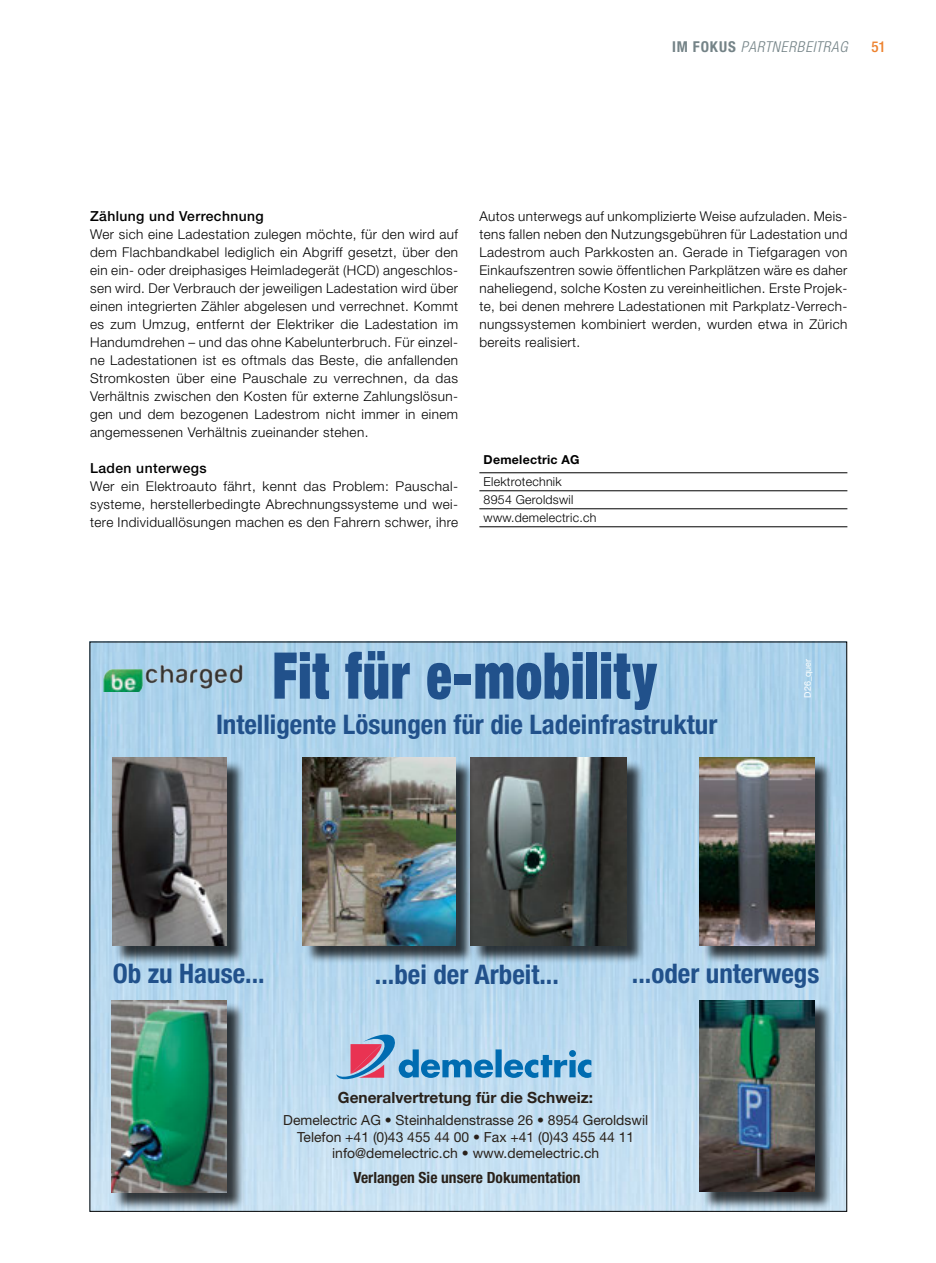
<style>
.page{position:relative;width:936px;height:1263px;background:#fff}
.page>*{position:absolute;margin:0;border:0;box-sizing:border-box;transform-origin:0 0}
.t1{font:900 condensed 64.5px "Helvetica Neue LT Pro";letter-spacing:.02em;color:#21518b;scale:.8 1}
.t2{font:700 condensed 27px "Helvetica Neue LT Pro";color:#21518b}
.t3{font:700 15.45px "Helvetica Neue LT Pro";color:#29211a}
.t4{font:700 condensed 15.45px "Helvetica Neue LT Pro";color:#29211a}
.t5{font:italic 300 condensed 15px "Helvetica Neue LT Std";letter-spacing:.045em;color:#748387}
.t6{font:500 condensed 15px "Helvetica Neue LT Std";color:#ed822f}
.t7{font:13.95px/16.6px "Helvetica Neue LT Pro";color:#29211a;text-align:center}
.t8{font:500 13.8px "Helvetica Neue LT Std";letter-spacing:.03em;color:#000}
.t9{font:300 13.5px/18px "Helvetica Neue LT Std";letter-spacing:.03em;color:#000;text-align:justify}
.t10{font:300 12.3px/18px "Helvetica Neue LT Std";letter-spacing:.02em;color:#000}
.t11{font:700 12.3px "Helvetica Neue LT Std";letter-spacing:.02em;color:#000}
.t12{font:9px "Helvetica Neue LT Pro";color:#fff}
.s1{font-weight:700;font-style:normal}
</style>
<div class="page">
<img style="left:92px;top:644px;width:752px;height:565px">
<svg style="left:336px;top:1032px;width:255px;height:50px;background:#95b8d8"></svg>
<img style="left:97px;top:658px;width:156px;height:34px">
<div style="left:113px;top:1002px;width:132px;height:209px;background:#000;opacity:.75"></div>
<img style="left:111px;top:1000px;width:115px;height:192px">
<div style="left:114px;top:760px;width:131px;height:204px;background:#000;opacity:.75"></div>
<img style="left:112px;top:758px;width:115px;height:187px">
<div style="left:472px;top:760px;width:173px;height:204px;background:#000;opacity:.75"></div>
<img style="left:470px;top:758px;width:156px;height:187px">
<div style="left:304px;top:760px;width:170px;height:204px;background:#000;opacity:.75"></div>
<img style="left:302px;top:758px;width:153px;height:187px">
<div style="left:702px;top:1002px;width:131px;height:208px;background:#000;opacity:.75"></div>
<img style="left:699px;top:1000px;width:115px;height:191px">
<div style="left:702px;top:760px;width:130px;height:204px;background:#000;opacity:.75"></div>
<img style="left:699px;top:758px;width:115px;height:187px">
<hr style="left:479px;top:472px;width:368px;height:1px;background:#000">
<hr style="left:479px;top:490px;width:368px;height:1px;background:#000">
<hr style="left:479px;top:508px;width:368px;height:1px;background:#000">
<hr style="left:479px;top:526px;width:368px;height:1px;background:#000">
<p class="t5" style="left:672px;top:39px;width:177px"><span class="s1">IM FOKUS</span> PARTNERBEITRAG</p>
<p class="t6" style="left:871px;top:38px;width:16px">51</p>
<p class="t8" style="left:90px;top:208px;width:175px">Zählung und Verrechnung</p>
<p class="t9" style="left:90px;top:225px;width:369px">Wer sich eine Ladestation zulegen möchte, für den wird auf dem Flachbandkabel lediglich ein Abgriff gesetzt, über den ein ein- oder dreiphasiges Heimladegerät (HCD) angeschlos&shy;sen wird. Der Verbrauch der jeweiligen Ladestation wird über einen integrierten Zähler abgelesen und verrechnet. Kommt es zum Umzug, entfernt der Elektriker die Ladestation im Handumdrehen – und das ohne Kabelunterbruch. Für einzel&shy;ne Ladestationen ist es oftmals das Beste, die anfallenden Stromkosten über eine Pauschale zu verrechnen, da das Verhältnis zwischen den Kosten für externe Zahlungslösun&shy;gen und dem bezogenen Ladestrom nicht immer in einem angemessenen Verhältnis zueinander stehen.</p>
<p class="t8" style="left:90px;top:460px;width:118px">Laden unterwegs</p>
<p class="t9" style="left:90px;top:477px;width:369px">Wer ein Elektroauto fährt, kennt das Problem: Pauschal&shy;systeme, herstellerbedingte Abrechnungssysteme und wei&shy;tere Individuallösungen machen es den Fahrern schwer, ihre</p>
<p class="t9" style="left:479px;top:207px;width:369px">Autos unterwegs auf unkomplizierte Weise aufzuladen. Meis&shy;tens fallen neben den Nutzungsgebühren für Ladestation und Ladestrom auch Parkkosten an. Gerade in Tiefgaragen von Einkaufszentren sowie öffentlichen Parkplätzen wäre es daher naheliegend, solche Kosten zu vereinheitlichen. Erste Projek&shy;te, bei denen mehrere Ladestationen mit Parkplatz-Verrech&shy;nungssystemen kombiniert werden, wurden etwa in Zürich bereits realisiert.</p>
<p class="t11" style="left:483px;top:452px;width:97px">Demelectric AG</p>
<p class="t10" style="left:483px;top:473px;width:114px">Elektrotechnik<br>8954 Geroldswil www.demelectric.ch</p>
<h1 class="t1" style="left:272px;top:633px;width:482px">Fit für e-mobility</h1>
<p class="t12" style="left:802px;top:698px;width:41px;rotate:-90deg">D26_quer</p>
<h2 class="t2" style="left:216px;top:708px;width:503px">Intelligente Lösungen für die Ladeinfrastruktur</h2>
<h2 class="t2" style="left:113px;top:957px;width:153px">Ob zu Hause...</h2>
<h2 class="t2" style="left:375px;top:958px;width:185px">...bei der Arbeit...</h2>
<h2 class="t2" style="left:632px;top:957px;width:189px">...oder unterwegs</h2>
<p class="t3" style="left:338px;top:1087px;width:257px">Generalvertretung für die Schweiz:</p>
<p class="t7" style="left:283px;top:1111px;width:366px">Demelectric AG • Steinhaldenstrasse 26 • 8954 Geroldswil<br>Telefon +41 (0)43 455 44 00 • Fax +41 (0)43 455 44 11 info@demelectric.ch • www.demelectric.ch</p>
<p class="t4" style="left:353px;top:1168px;width:229px">Verlangen Sie unsere Dokumentation</p>
</div>
